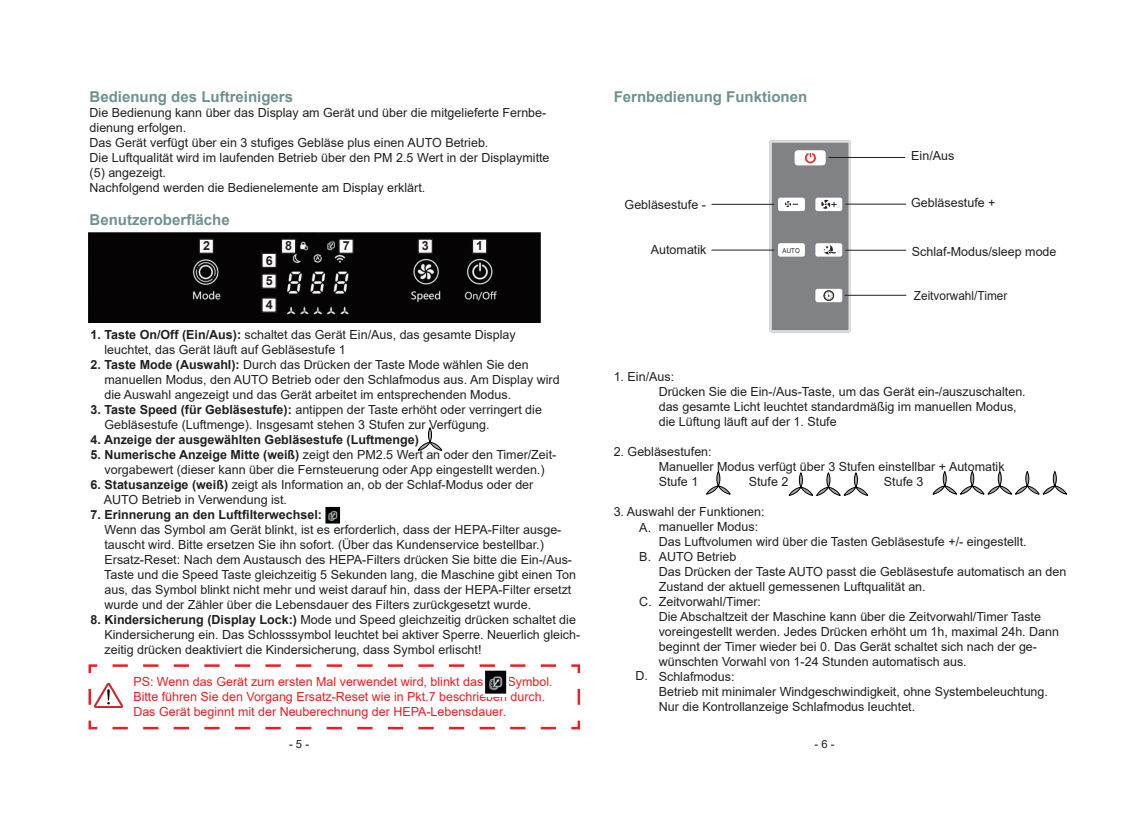
<style>
.page{position:relative;width:1124px;height:815px;background:#fff}
.page>*{position:absolute;margin:0;border:0;box-sizing:border-box;transform-origin:0 0}
.t1{font:700 15px "Arial";color:#6e9291}
.t2{font:12.5px/15px "Arial";color:#231f20}
.t3{font:12.5px/15px "Arial";color:#ee1d23}
.t4{font:700 12.5px "Arial";color:#231f20}
.t5{font:12.5px "Arial";color:#231f20;scale:.94 1}
.t6{font:11.25px "Arial";color:#231f20}
.t7{font:6.75px "Arial";color:#231f20;scale:.9 1}
.s1{font-weight:700}
</style>
<div class="page">
<svg style="left:769px;top:140px;width:81px;height:193px;background:#96979a"></svg>
<hr style="left:828px;top:157px;width:77px;height:1px;background:#231f20">
<hr style="left:845px;top:204px;width:61px;height:1px;background:#231f20">
<hr style="left:711px;top:204px;width:63px;height:1px;background:#231f20">
<hr style="left:845px;top:250px;width:61px;height:1px;background:#231f20">
<hr style="left:711px;top:250px;width:63px;height:1px;background:#231f20">
<hr style="left:844px;top:295px;width:62px;height:1px;background:#231f20">
<svg style="left:706px;top:471px;width:24px;height:23px"></svg>
<svg style="left:788px;top:473px;width:79px;height:22px"></svg>
<svg style="left:932px;top:471px;width:134px;height:23px"></svg>
<img style="left:325px;top:506px;width:16px;height:18px">
<img style="left:485px;top:676px;width:22px;height:18px">
<svg style="left:88px;top:720px;width:468px;height:10px"></svg>
<svg style="left:88px;top:664px;width:10px;height:41px"></svg>
<svg style="left:112px;top:664px;width:469px;height:12px"></svg>
<svg style="left:571px;top:689px;width:10px;height:41px"></svg>
<img style="left:95px;top:683px;width:28px;height:25px">
<svg style="left:418px;top:428px;width:24px;height:22px"></svg>
<img style="left:89px;top:232px;width:451px;height:90px">
<div style="left:261px;top:297px;width:16px;height:16px;background:#fff;border:1px solid #231f20"></div>
<div style="left:472px;top:238px;width:15px;height:16px;background:#fff;border:1px solid #231f20"></div>
<div style="left:198px;top:238px;width:16px;height:16px;background:#fff;border:1px solid #231f20"></div>
<div style="left:417px;top:238px;width:16px;height:16px;background:#fff;border:1px solid #231f20"></div>
<div style="left:261px;top:273px;width:16px;height:16px;background:#fff;border:1px solid #231f20"></div>
<div style="left:338px;top:238px;width:16px;height:16px;background:#fff;border:1px solid #231f20"></div>
<div style="left:281px;top:238px;width:15px;height:16px;background:#fff;border:1px solid #231f20"></div>
<div style="left:261px;top:253px;width:16px;height:15px;background:#fff;border:1px solid #231f20"></div>
<p class="t1" style="left:90px;top:87px;width:205px">Bedienung des Luftreinigers</p>
<p class="t2" style="left:90px;top:105px;width:461px">Die Bedienung kann über das Display am Gerät und über die mitgelieferte Fernbe&shy;dienung erfolgen.<br>Das Gerät verfügt über ein 3 stufiges Gebläse plus einen AUTO Betrieb.<br>Die Luftqualität wird im laufenden Betrieb über den PM 2.5 Wert in der Displaymitte (5) angezeigt.<br>Nachfolgend werden die Bedienelemente am Display erklärt.</p>
<p class="t1" style="left:90px;top:210px;width:142px">Benutzeroberfläche</p>
<p class="t4" style="left:203px;top:237px;width:8px">2</p>
<p class="t4" style="left:422px;top:237px;width:8px">3</p>
<p class="t4" style="left:476px;top:237px;width:8px">1</p>
<p class="t4" style="left:266px;top:272px;width:8px">5</p>
<p class="t4" style="left:285px;top:237px;width:8px">8</p>
<p class="t4" style="left:343px;top:237px;width:8px">7</p>
<p class="t4" style="left:266px;top:251px;width:8px">6</p>
<p class="t4" style="left:266px;top:296px;width:8px">4</p>
<p class="t2" style="left:104px;top:327px;width:412px;text-indent:-14px"><span class="s1">1. Taste On/Off (Ein/Aus):</span> schaltet das Gerät Ein/Aus, das gesamte Display leuchtet, das Gerät läuft auf Gebläsestufe 1</p>
<p class="t2" style="left:104px;top:357px;width:456px;text-indent:-14px"><span class="s1">2. Taste Mode (Auswahl):</span> Durch das Drücken der Taste Mode wählen Sie den manuellen Modus, den AUTO Betrieb oder den Schlafmodus aus. Am Display wird die Auswahl angezeigt und das Gerät arbeitet im entsprechenden Modus.</p>
<p class="t2" style="left:104px;top:402px;width:439px;text-indent:-14px"><span class="s1">3. Taste Speed (für Gebläsestufe):</span> antippen der Taste erhöht oder verringert die<br>Gebläsestufe (Luftmenge). Insgesamt stehen 3 Stufen zur Verfügung.</p>
<p class="t4" style="left:91px;top:431px;width:330px">4. Anzeige der ausgewählten Gebläsestufe (Luftmenge)</p>
<p class="t2" style="left:91px;top:447px;width:467px;text-align:center"><span class="s1">5. Numerische Anzeige Mitte (weiß)</span> zeigt den PM2.5 Wert an oder den Timer/Zeit&shy;vorgabewert (dieser kann über die Fernsteuerung oder App eingestellt werden.)</p>
<p class="t2" style="left:104px;top:477px;width:431px;text-indent:-13px"><span class="s1">6. Statusanzeige (weiß)</span> zeigt als Information an, ob der Schlaf-Modus oder der<br>AUTO Betrieb in Verwendung ist.</p>
<p class="t4" style="left:91px;top:506px;width:233px">7. Erinnerung an den Luftfilterwechsel:</p>
<p class="t2" style="left:104px;top:522px;width:473px">Wenn das Symbol am Gerät blinkt, ist es erforderlich, dass der HEPA-Filter ausge&shy;tauscht wird. Bitte ersetzen Sie ihn sofort. (Über das Kundenservice bestellbar.)<br>Ersatz-Reset: Nach dem Austausch des HEPA-Filters drücken Sie bitte die Ein-/Aus-Taste und die Speed Taste gleichzeitig 5 Sekunden lang, die Maschine gibt einen Ton aus, das Symbol blinkt nicht mehr und weist darauf hin, dass der HEPA-Filter ersetzt wurde und der Zähler über die Lebensdauer des Filters zurückgesetzt wurde.</p>
<p class="t2" style="left:104px;top:612px;width:477px;text-indent:-14px"><span class="s1">8. Kindersicherung (Display Lock:)</span> Mode und Speed gleichzeitig drücken schaltet die<br>Kindersicherung ein. Das Schlosssymbol leuchtet bei aktiver Sperre. Neuerlich gleich&shy;zeitig drücken deaktiviert die Kindersicherung, dass Symbol erlischt!</p>
<p class="t3" style="left:133px;top:674px;width:351px">PS: Wenn das Gerät zum ersten Mal verwendet wird, blinkt das</p>
<p class="t3" style="left:133px;top:674px;width:420px;text-indent:374px">Symbol.<br>Bitte führen Sie den Vorgang Ersatz-Reset wie in Pkt.7 beschrieben durch.<br>Das Gerät beginnt mit der Neuberechnung der HEPA-Lebensdauer.</p>
<p class="t1" style="left:613px;top:87px;width:195px">Fernbedienung Funktionen</p>
<p class="t2" style="left:911px;top:148px;width:45px">Ein/Aus</p>
<p class="t2" style="left:624px;top:197px;width:83px">Gebläsestufe -</p>
<p class="t2" style="left:910px;top:195px;width:86px">Gebläsestufe +</p>
<p class="t2" style="left:650px;top:242px;width:57px">Automatik</p>
<p class="t2" style="left:911px;top:244px;width:146px">Schlaf-Modus/sleep mode</p>
<p class="t5" style="left:913px;top:287px;width:101px">Zeitvorwahl/Timer</p>
<p class="t7" style="left:782px;top:246px;width:21px">AUTO</p>
<p class="t2" style="left:658px;top:369px;width:368px;text-indent:-45px">1. Ein/Aus:<br>Drücken Sie die Ein-/Aus-Taste, um das Gerät ein-/auszuschalten. das gesamte Licht leuchtet standardmäßig im manuellen Modus, die Lüftung läuft auf der 1. Stufe</p>
<p class="t2" style="left:658px;top:444px;width:347px;text-indent:-45px">2. Gebläsestufen:<br>Manueller Modus verfügt über 3 Stufen einstellbar + Automatik<br>Stufe 1</p>
<p class="t2" style="left:748px;top:474px;width:41px">Stufe 2</p>
<p class="t2" style="left:883px;top:474px;width:41px">Stufe 3</p>
<p class="t2" style="left:658px;top:504px;width:409px;text-indent:-45px">3. Auswahl der Funktionen:<br>manueller Modus:<br>Das Luftvolumen wird über die Tasten Gebläsestufe +/- eingestellt.<br>AUTO Betrieb<br>Das Drücken der Taste AUTO passt die Gebläsestufe automatisch an den Zustand der aktuell gemessenen Luftqualität an.<br>Zeitvorwahl/Timer:<br>Die Abschaltzeit der Maschine kann über die Zeitvorwahl/Timer Taste voreingestellt werden. Jedes Drücken erhöht um 1h, maximal 24h. Dann beginnt der Timer wieder bei 0. Das Gerät schaltet sich nach der ge&shy;wünschten Vorwahl von 1-24 Stunden automatisch aus.<br>Schlafmodus:<br>Betrieb mit minimaler Windgeschwindigkeit, ohne Systembeleuchtung.<br>Nur die Kontrollanzeige Schlafmodus leuchtet.</p>
<p class="t2" style="left:639px;top:520px;width:13px">A.</p>
<p class="t2" style="left:639px;top:549px;width:13px">B.</p>
<p class="t2" style="left:639px;top:594px;width:14px">C.</p>
<p class="t2" style="left:635px;top:668px;width:14px">D.</p>
<p class="t6" style="left:289px;top:736px;width:22px">- 5 -</p>
<p class="t6" style="left:814px;top:736px;width:22px">- 6 -</p>
</div>
